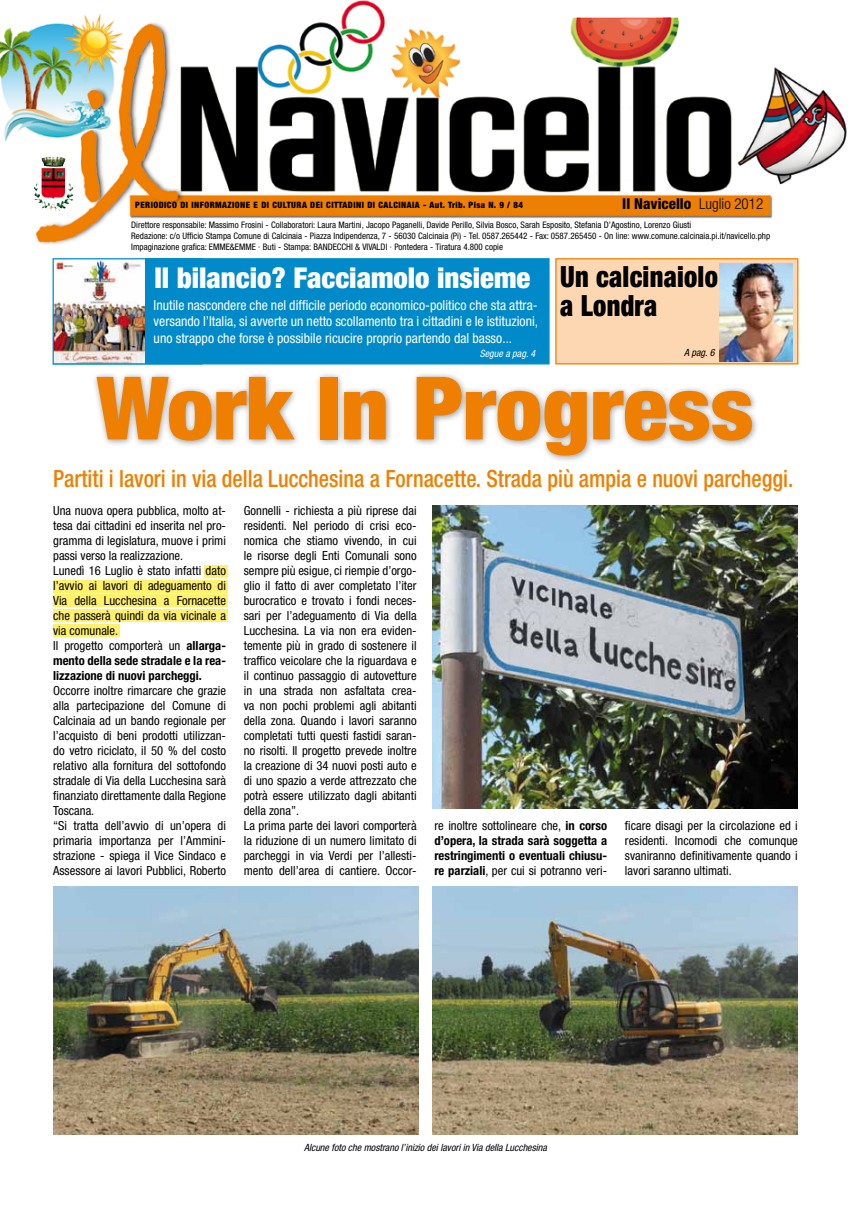
<style>
.page{position:relative;width:851px;height:1205px;background:#fff}
.page>*{position:absolute;margin:0;border:0;box-sizing:border-box;transform-origin:0 0}
.t1{font:900 condensed 87.5px "Helvetica Neue LT Std";color:#ee7f00;scale:1.06 1}
.t2{font:900 condensed 29.25px/29.2px "Helvetica Neue LT Std";letter-spacing:.01em;color:#000;scale:.9 1}
.t3{font:900 condensed 28.75px "Helvetica Neue LT Std";color:#fff}
.t4{font:500 condensed 23.75px "Helvetica Neue";color:#ee7f00;scale:.93 1}
.t5{font:800 condensed 15px "Helvetica Neue LT Std";color:#000}
.t6{font:condensed 13.75px/16.5px "Helvetica Neue LT Std";color:#fff;text-align:justify}
.t7{font:condensed 12.5px/15px "Helvetica Neue";color:#000}
.t8{font:700 condensed 12.5px/15px "Helvetica Neue";color:#000;text-align:justify}
.t9{font:italic condensed 10px "Helvetica Neue";color:#000}
.t10{font:italic condensed 10px "Helvetica Neue LT Std";color:#fff}
.t11{font:italic condensed 10px "Helvetica Neue LT Std";color:#000}
.t12{font:condensed 9px/10.8px "Helvetica Neue LT Std";color:#000}
.t13{font:900 condensed 8.75px "Helvetica Neue LT Std";letter-spacing:.05em;color:#000}
.s1{font-weight:300}
.s2{font-weight:700}
.s3{font-weight:400}
</style>
<div class="page">
<div style="left:53px;top:580px;width:175px;height:12px;background:#fff16b"></div>
<div style="left:53px;top:595px;width:175px;height:12px;background:#fff16b"></div>
<div style="left:53px;top:609px;width:175px;height:13px;background:#fff16b"></div>
<div style="left:53px;top:624px;width:67px;height:13px;background:#fff16b"></div>
<div style="left:204px;top:565px;width:24px;height:12px;background:#fff16b"></div>
<img style="left:0;top:0;width:847px;height:244px">
<div style="left:53px;top:258px;width:496px;height:106px;background:#008ac9;border:1px solid #008ac9"></div>
<div style="left:555px;top:258px;width:243px;height:106px;background:#fcd7b2;border:1px solid #ee7f00"></div>
<div style="left:91px;top:371px;width:668px;height:93px;background:#000;opacity:.4"></div>
<img style="left:55px;top:260px;width:90px;height:102px">
<div style="left:53px;top:258px;width:150px;height:106px;border:1px solid #008ac9"></div>
<img style="left:719px;top:263px;width:73px;height:98px">
<img style="left:41px;top:156px;width:24px;height:11px">
<img style="left:432px;top:505px;width:365px;height:303px">
<img style="left:432px;top:886px;width:365px;height:248px">
<img style="left:53px;top:886px;width:365px;height:248px">
<p class="t5" style="left:622px;top:194px;width:142px">Il Navicello <span class="s1">Luglio 2012</span></p>
<p class="t13" style="left:135px;top:200px;width:389px">PERIODICO DI INFORMAZIONE E DI CULTURA DEI CITTADINI DI CALCINAIA - Aut. Trib. Pisa N. 9 / 84</p>
<p class="t12" style="left:131px;top:220px;width:640px">Direttore responsabile: Massimo Frosini - Collaboratori: Laura Martini, Jacopo Paganelli, Davide Perillo, Silvia Bosco, Sarah Esposito, Stefania D’Agostino, Lorenzo Giusti<br>Redazione: c/o Ufficio Stampa Comune di Calcinaia - Piazza Indipendenza, 7 - 56030 Calcinaia (Pi) - Tel. 0587.265442 - Fax: 0587.265450 - On line: www.comune.calcinaia.pi.it/navicello.php<br>Impaginazione grafica: EMME&amp;EMME · Buti - Stampa: BANDECCHI &amp; VIVALDI · Pontedera - Tiratura 4.800 copie</p>
<h3 class="t3" style="left:154px;top:260px;width:377px">Il bilancio? Facciamolo insieme</h3>
<p class="t6" style="left:154px;top:296px;width:386px">Inutile nascondere che nel difficile periodo economico-politico che sta attra&shy;versando l’Italia, si avverte un netto scollamento tra i cittadini e le istituzioni, uno strappo che forse è possibile ricucire proprio partendo dal basso...</p>
<h2 class="t2" style="left:560px;top:261px;width:177px">Un calcinaiolo a Londra</h2>
<p class="t10" style="left:480px;top:348px;width:57px">Segue a pag. 4</p>
<p class="t11" style="left:684px;top:346px;width:32px">A pag. 6</p>
<h1 class="t1" style="left:96px;top:354px;width:621px">Work In Progress</h1>
<h3 class="t4" style="left:53px;top:464px;width:797px">Partiti i lavori in via della Lucchesina a Fornacette. Strada più ampia e nuovi parcheggi.</h3>
<p class="t7" style="left:53px;top:503px;width:174px">Una nuova opera pubblica, molto at&shy;tesa dai cittadini ed inserita nel pro&shy;gramma di legislatura, muove i primi passi verso la realizzazione.<br>Lunedì 16 Luglio è stato infatti dato l’avvio ai lavori di adeguamento di Via della Lucchesina a Fornacette che passerà quindi da via vicinale a via comunale.<br>Il progetto comporterà un <span class="s2">allarga&shy;mento della sede stradale e la rea&shy;lizzazione di nuovi parcheggi.</span></p>
<p class="t7" style="left:53px;top:683px;width:174px">Occorre inoltre rimarcare che grazie alla partecipazione del Comune di Calcinaia ad un bando regionale per l’acquisto di beni prodotti utilizzan&shy;do vetro riciclato, il 50 % del costo relativo alla fornitura del sottofondo stradale di Via della Lucchesina sarà finanziato direttamente dalla Regione Toscana.<br>“Si tratta dell’avvio di un’opera di primaria importanza per l’Ammini&shy;strazione - spiega il Vice Sindaco e Assessore ai lavori Pubblici, Roberto</p>
<p class="t7" style="left:244px;top:503px;width:174px">Gonnelli - richiesta a più riprese dai residenti. Nel periodo di crisi eco&shy;nomica che stiamo vivendo, in cui le risorse degli Enti Comunali sono sempre più esigue, ci riempie d’orgo&shy;glio il fatto di aver completato l’iter burocratico e trovato i fondi neces&shy;sari per l’adeguamento di Via della Lucchesina. La via non era eviden&shy;temente più in grado di sostenere il traffico veicolare che la riguardava e il continuo passaggio di autovetture in una strada non asfaltata crea&shy;va non pochi problemi agli abitanti della zona. Quando i lavori saranno completati tutti questi fastidi saran&shy;no risolti. Il progetto prevede inoltre la creazione di 34 nuovi posti auto e di uno spazio a verde attrezzato che potrà essere utilizzato dagli abitanti della zona”.<br>La prima parte dei lavori comporterà la riduzione di un numero limitato di parcheggi in via Verdi per l’allesti&shy;mento dell’area di cantiere. Occor-</p>
<p class="t8" style="left:434px;top:817px;width:174px"><span class="s3">re inoltre sottolineare che,</span> in corso d’opera, la strada sarà soggetta a restringimenti o eventuali chiusu&shy;re parziali<span class="s3">, per cui si potranno veri-</span></p>
<p class="t7" style="left:624px;top:818px;width:174px;text-align:justify">ficare disagi per la circolazione ed i residenti. Incomodi che comunque svaniranno definitivamente quando i lavori saranno ultimati.</p>
<p class="t9" style="left:304px;top:1141px;width:244px">Alcune foto che mostrano l’inizio dei lavori in Via della Lucchesina</p>
</div>
